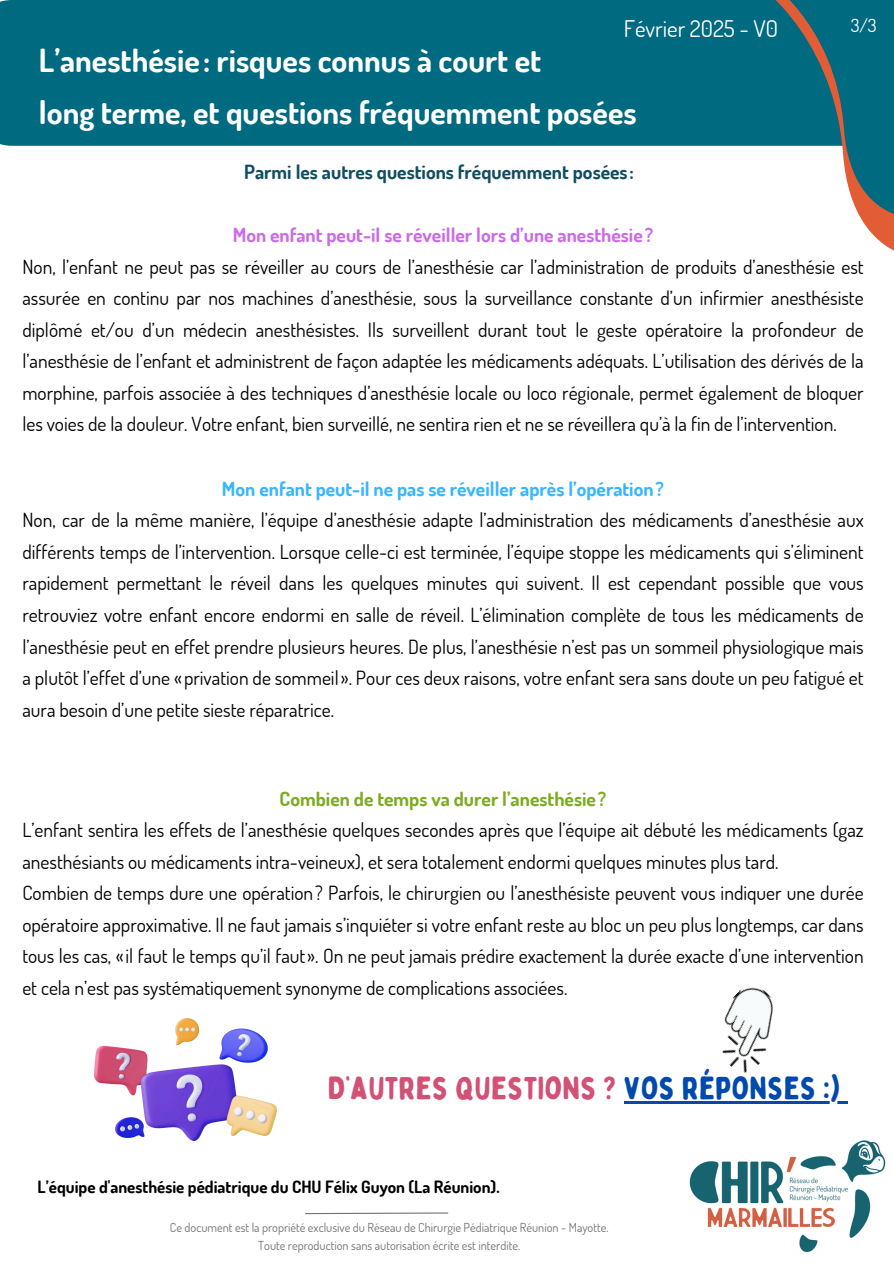
<style>
.page{position:relative;width:894px;height:1264px;background:#fff}
.page>*{position:absolute;margin:0;border:0;box-sizing:border-box;transform-origin:0 0}
.t1{font:700 31.95px/51.8px "Dosis";color:#fff}
.t2{font:31.95px "Bobby Jones Soft";color:#d25174}
.t3{font:22.95px "Dosis";color:#fff}
.t4{font:19.5px/31.5px "Dosis";color:#000}
.t5{font:700 19.5px "Dosis";color:#124e62}
.t6{font:18px "Dosis";color:#fff}
.t7{font:700 16.95px "Dosis";color:#000}
.t8{font:12.3px "Dosis";color:#737373}
.s1{font-weight:700;color:#cb6ce6}
.s2{font-weight:700;color:#38b6ff}
.s3{font-weight:700;color:#7cac21}
.s4{color:#004aad}
</style>
<div class="page">
<div style="left:0;top:0;width:747px;height:146px;background:#006a80"></div>
<svg style="left:747px;top:0;width:146px;height:250px"></svg>
<img style="left:689px;top:1140px;width:197px;height:112px">
<svg style="left:305px;top:1212px;width:144px;height:2px"></svg>
<img style="left:95px;top:1018px;width:181px;height:122px">
<img style="left:722px;top:987px;width:51px;height:86px">
<hr style="left:623px;top:1100px;width:217px;height:3px;background:#004aad">
<svg style="left:840px;top:1101px;width:7px;height:2px"></svg>
<h3 class="t3" style="left:623px;top:14px;width:156px">Février 2025 - V0</h3>
<h2 class="t1" style="left:39px;top:34px;width:599px">L’anesthésie: risques connus à court et<br>long terme, et questions fréquemment posées</h2>
<h5 class="t5" style="left:244px;top:159px;width:391px">Parmi les autres questions fréquemment posées:</h5>
<p class="t6" style="left:850px;top:14px;width:28px">3/3</p>
<h5 class="t4" style="left:22px;top:219px;width:842px;text-indent:210px"><span class="s1">Mon enfant peut-il se réveiller lors d’une anesthésie?<br></span>Non, l’enfant ne peut pas se réveiller au cours de l’anesthésie car l’administration de produits d’anesthésie est assurée en continu par nos machines d’anesthésie, sous la surveillance constante d’un infirmier anesthésiste diplômé et/ou d’un médecin anesthésistes. Ils surveillent durant tout le geste opératoire la profondeur de l’anesthésie de l’enfant et administrent de façon adaptée les médicaments adéquats. L’utilisation des dérivés de la morphine, parfois associée à des techniques d’anesthésie locale ou loco régionale, permet également de bloquer les voies de la douleur. Votre enfant, bien surveillé, ne sentira rien et ne se réveillera qu’à la fin de l’intervention.</h5>
<h4 class="t4" style="left:22px;top:472px;width:842px;text-indent:199px"><span class="s2">Mon enfant peut-il ne pas se réveiller après l’opération?<br></span>Non, car de la même manière, l’équipe d’anesthésie adapte l’administration des médicaments d’anesthésie aux différents temps de l’intervention. Lorsque celle-ci est terminée, l’équipe stoppe les médicaments qui s’éliminent rapidement permettant le réveil dans les quelques minutes qui suivent. Il est cependant possible que vous retrouviez votre enfant encore endormi en salle de réveil. L’élimination complète de tous les médicaments de l’anesthésie peut en effet prendre plusieurs heures. De plus, l’anesthésie n’est pas un sommeil physiologique mais a plutôt l’effet d’une «privation de sommeil». Pour ces deux raisons, votre enfant sera sans doute un peu fatigué et aura besoin d’une petite sieste réparatrice.</h4>
<h5 class="t4" style="left:22px;top:782px;width:842px;text-indent:257px"><span class="s3">Combien de temps va durer l’anesthésie?<br></span>L’enfant sentira les effets de l’anesthésie quelques secondes après que l’équipe ait débuté les médicaments (gaz anesthésiants ou médicaments intra-veineux), et sera totalement endormi quelques minutes plus tard.<br>Combien de temps dure une opération? Parfois, le chirurgien ou l’anesthésiste peuvent vous indiquer une durée opératoire approximative. Il ne faut jamais s’inquiéter si votre enfant reste au bloc un peu plus longtemps, car dans tous les cas, «il faut le temps qu’il faut». On ne peut jamais prédire exactement la durée exacte d’une intervention et cela n’est pas systématiquement synonyme de complications associées.</h5>
<p class="t2" style="left:328px;top:1067px;width:514px">D’AUTRES QUESTIONS ? <span class="s4">VOS RÉPONSES :)</span></p>
<h5 class="t7" style="left:38px;top:1175px;width:463px">L’équipe d'anesthésie pédiatrique du CHU Félix Guyon (La Réunion).</h5>
<h1 class="t8" style="left:170px;top:1219px;width:440px">Ce document est la propriété exclusive du Réseau de Chirurgie Pédiatrique Réunion - Mayotte.</h1>
<p class="t8" style="left:258px;top:1237px;width:263px">Toute reproduction sans autorisation écrite est interdite.</p>
</div>
